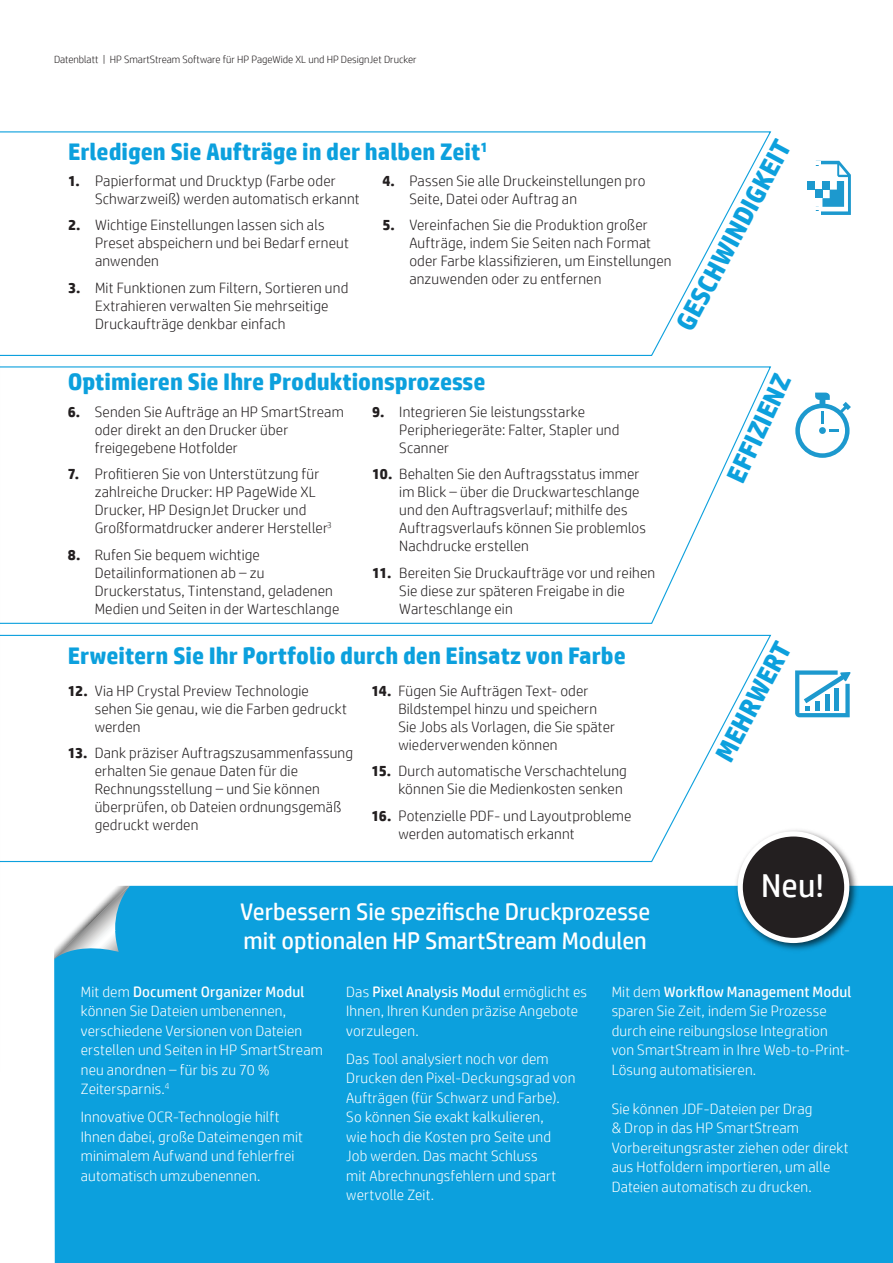
<style>
.page{position:relative;width:893px;height:1263px;background:#fff}
.page>*{position:absolute;margin:0;border:0;box-sizing:border-box;transform-origin:0 0}
.t1{font:33.15px "HP Simplified";color:#fff}
.t2{font:700 27px "HP Simplified";color:#0ca0dd}
.t3{font:700 24px "HP Simplified";color:#0ca0dd}
.t4{font:24px/28.8px "HP Simplified";color:#fff}
.t5{font:300 15px/18px "HP Simplified";letter-spacing:.01em;color:#231f20}
.t6{font:300 15px/19.5px "HP Simplified";letter-spacing:.01em;color:#fff}
.t7{font:300 10.5px "HP Simplified";color:#231f20}
.s1{font-weight:700}
.s2{font-weight:400}
</style>
<div class="page">
<div style="left:54px;top:886px;width:839px;height:377px;background:#0ca0dd"></div>
<svg style="left:0;top:131px;width:772px;height:225px"></svg>
<svg style="left:1px;top:366px;width:771px;height:258px"></svg>
<svg style="left:1px;top:634px;width:770px;height:229px"></svg>
<svg style="left:795px;top:393px;width:56px;height:65px"></svg>
<svg style="left:795px;top:670px;width:55px;height:47px"></svg>
<div style="left:815px;top:700px;width:5px;height:10px;background:#1d99ce"></div>
<hr style="left:825px;top:694px;width:4px;height:16px;background:#1d99ce">
<hr style="left:835px;top:688px;width:4px;height:22px;background:#1d99ce">
<svg style="left:807px;top:161px;width:44px;height:54px"></svg>
<hr style="left:794px;top:166px;width:25px;height:3px;background:#fff">
<svg style="left:54px;top:885px;width:79px;height:75px"></svg>
<img style="left:732px;top:825px;width:129px;height:130px">
<div style="left:740px;top:834px;width:107px;height:106px;background:#231f20;border-radius:50%"></div>
<div style="left:738px;top:831px;width:111px;height:112px;border:5px solid #fff;border-radius:50%"></div>
<p class="t7" style="left:54px;top:52px;width:364px">Datenblatt | HP SmartStream Software für HP PageWide XL und HP DesignJet Drucker</p>
<h2 class="t2" style="left:668px;top:321px;width:214px;rotate:-62deg">GESCHWINDIGKEIT</h2>
<h3 class="t3" style="left:68px;top:136px;width:421px">Erledigen Sie Aufträge in der halben Zeit<sup>1</sup></h3>
<p class="t5" style="left:95px;top:171px;width:266px;text-indent:-27px"><span class="s1">1.</span> Papierformat und Drucktyp (Farbe oder<br>Schwarzweiß) werden automatisch erkannt</p>
<p class="t5" style="left:95px;top:216px;width:255px;text-indent:-27px"><span class="s1">2.</span> Wichtige Einstellungen lassen sich als<br>Preset abspeichern und bei Bedarf erneut anwenden</p>
<p class="t5" style="left:95px;top:278px;width:255px;text-indent:-27px"><span class="s1">3.</span> Mit Funktionen zum Filtern, Sortieren und<br>Extrahieren verwalten Sie mehrseitige<br>Druckaufträge denkbar einfach</p>
<p class="t5" style="left:409px;top:171px;width:238px;text-indent:-27px"><span class="s1">4.</span> Passen Sie alle Druckeinstellungen pro<br>Seite, Datei oder Auftrag an</p>
<p class="t5" style="left:409px;top:216px;width:264px;text-indent:-27px"><span class="s1">5.</span> Vereinfachen Sie die Produktion großer Aufträge, indem Sie Seiten nach Format oder Farbe klassifizieren, um Einstellungen anzuwenden oder zu entfernen</p>
<h3 class="t3" style="left:68px;top:365px;width:419px">Optimieren Sie Ihre Produktionsprozesse</h3>
<p class="t5" style="left:95px;top:402px;width:251px;text-indent:-27px"><span class="s1">6.</span> Senden Sie Aufträge an HP SmartStream oder direkt an den Drucker über freigegebene Hotfolder</p>
<p class="t5" style="left:95px;top:465px;width:239px;text-indent:-27px"><span class="s1">7.</span> Profitieren Sie von Unterstützung für zahlreiche Drucker: HP PageWide XL Drucker, HP DesignJet Drucker und Großformatdrucker anderer Hersteller<sup>3</sup></p>
<p class="t5" style="left:95px;top:545px;width:246px;text-indent:-27px"><span class="s1">8.</span> Rufen Sie bequem wichtige Detailinformationen ab – zu Druckerstatus, Tintenstand, geladenen Medien und Seiten in der Warteschlange</p>
<p class="t5" style="left:399px;top:402px;width:222px;text-indent:-27px"><span class="s1">9.</span> Integrieren Sie leistungsstarke<br>Peripheriegeräte: Falter, Stapler und<br>Scanner</p>
<p class="t5" style="left:399px;top:465px;width:248px;text-indent:-27px"><span class="s1">10.</span> Behalten Sie den Auftragsstatus immer im Blick – über die Druckwarteschlange und den Auftragsverlauf; mithilfe des Auftragsverlaufs können Sie problemlos Nachdrucke erstellen</p>
<p class="t5" style="left:399px;top:563px;width:257px;text-indent:-27px"><span class="s1">11.</span> Bereiten Sie Druckaufträge vor und reihen<br>Sie diese zur späteren Freigabe in die<br>Warteschlange ein</p>
<h3 class="t3" style="left:68px;top:640px;width:560px">Erweitern Sie Ihr Portfolio durch den Einsatz von Farbe</h3>
<p class="t5" style="left:95px;top:681px;width:254px;text-indent:-27px"><span class="s1">12.</span> Via HP Crystal Preview Technologie sehen Sie genau, wie die Farben gedruckt werden</p>
<p class="t5" style="left:95px;top:743px;width:260px;text-indent:-27px"><span class="s1">13.</span> Dank präziser Auftragszusammenfassung erhalten Sie genaue Daten für die Rechnungsstellung – und Sie können überprüfen, ob Dateien ordnungsgemäß gedruckt werden</p>
<p class="t5" style="left:398px;top:681px;width:218px;text-indent:-27px"><span class="s1">14.</span> Fügen Sie Aufträgen Text- oder<br>Bildstempel hinzu und speichern<br>Sie Jobs als Vorlagen, die Sie später wiederverwenden können</p>
<p class="t5" style="left:371px;top:761px;width:257px;text-align:right"><span class="s1">15.</span> Durch automatische Verschachtelung können Sie die Medienkosten senken</p>
<p class="t5" style="left:398px;top:806px;width:235px;text-indent:-27px"><span class="s1">16.</span> Potenzielle PDF- und Layoutprobleme werden automatisch erkannt</p>
<h3 class="t4" style="left:240px;top:897px;width:412px">Verbessern Sie spezifische Druckprozesse mit optionalen HP SmartStream Modulen</h3>
<h2 class="t2" style="left:718px;top:473px;width:117px;rotate:-65deg">EFFIZIENZ</h2>
<h2 class="t2" style="left:707px;top:751px;width:133px;rotate:-62deg">MEHRWERT</h2>
<h1 class="t1" style="left:761px;top:863px;width:64px">Neu!</h1>
<p class="t6" style="left:81px;top:981px;width:244px">Mit dem <span class="s2">Document Organizer Modul </span>können Sie Dateien umbenennen, verschiedene Versionen von Dateien erstellen und Seiten in HP SmartStream neu anordnen – für bis zu 70 %<br>Zeitersparnis.<sup>4</sup></p>
<p class="t6" style="left:81px;top:1107px;width:224px">Innovative OCR-Technologie hilft Ihnen dabei, große Dateimengen mit minimalem Aufwand und fehlerfrei automatisch umzubenennen.</p>
<p class="t6" style="left:346px;top:981px;width:242px">Das <span class="s2">Pixel Analysis Modul</span> ermöglicht es<br>Ihnen, Ihren Kunden präzise Angebote vorzulegen.</p>
<p class="t6" style="left:346px;top:1048px;width:231px">Das Tool analysiert noch vor dem<br>Drucken den Pixel-Deckungsgrad von<br>Aufträgen (für Schwarz und Farbe).<br>So können Sie exakt kalkulieren,<br>wie hoch die Kosten pro Seite und<br>Job werden. Das macht Schluss<br>mit Abrechnungsfehlern und spart wertvolle Zeit.</p>
<p class="t6" style="left:612px;top:981px;width:241px">Mit dem <span class="s2">Workflow Management Modul </span>sparen Sie Zeit, indem Sie Prozesse durch eine reibungslose Integration von SmartStream in Ihre Web-to-Print-Lösung automatisieren.</p>
<p class="t6" style="left:612px;top:1098px;width:239px">Sie können JDF-Dateien per Drag<br>&amp; Drop in das HP SmartStream Vorbereitungsraster ziehen oder direkt aus Hotfoldern importieren, um alle Dateien automatisch zu drucken.</p>
</div>
